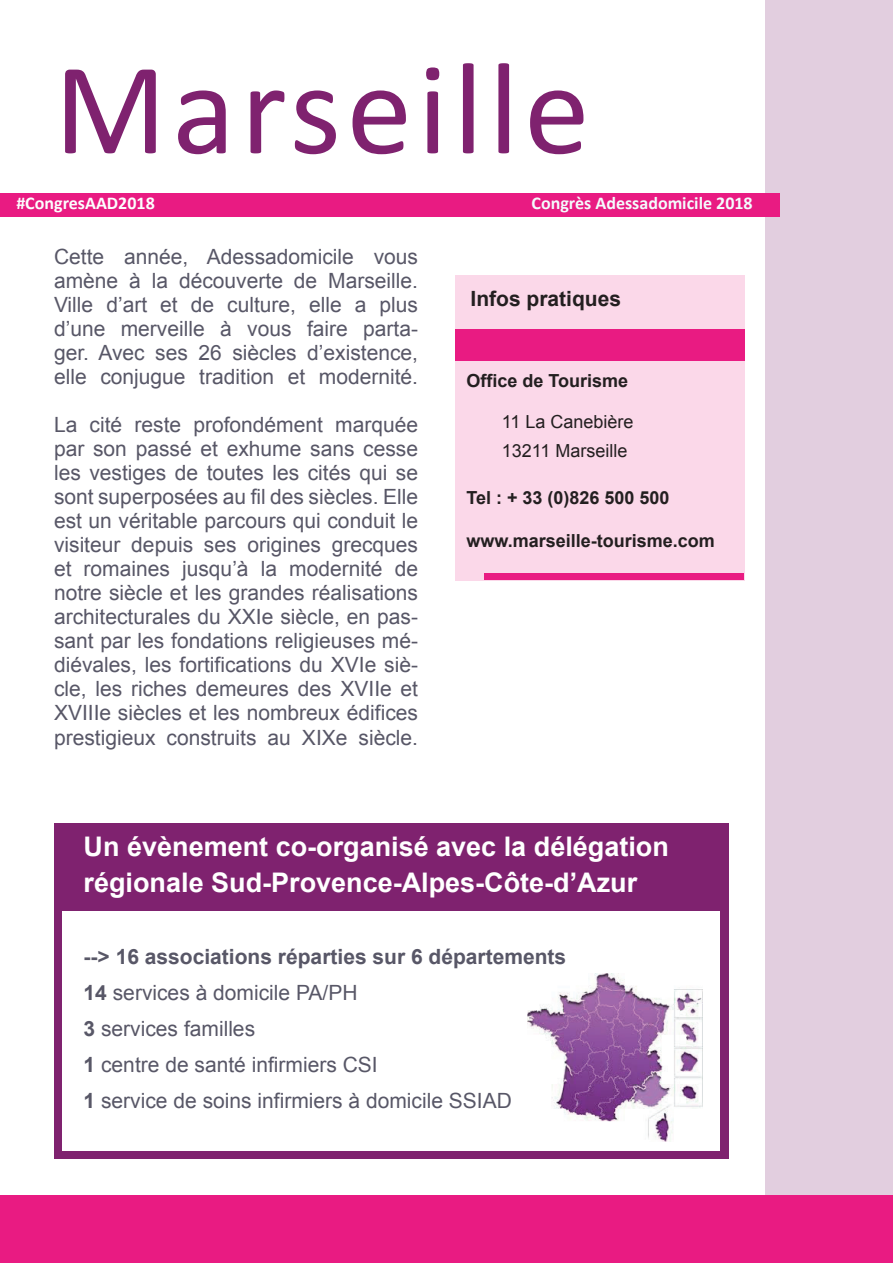
<style>
.page{position:relative;width:893px;height:1263px;background:#fff}
.page>*{position:absolute;margin:0;border:0;box-sizing:border-box;transform-origin:0 0}
.t1{font:132px "Calibri";letter-spacing:.04em;color:#7f226f}
.t2{font:700 27px/36px "Arial";color:#fff}
.t3{font:21px/24.2px "Arial";color:#585767;text-align:justify}
.t4{font:700 21px "Arial";color:#231f20}
.t5{font:700 18px "Arial";color:#231f20}
.t6{font:18px/28.5px "Arial";color:#231f20}
.t7{font:700 18px "Calibri";color:#f4fbfd}
.t8{font:700 18px "Calibri";color:#fcfefe}
.s1{font-weight:700}
</style>
<div class="page">
<div style="left:765px;top:0;width:128px;height:1263px;background:#e2cedf"></div>
<div style="left:54px;top:823px;width:675px;height:336px;background:#7f226f"></div>
<div style="left:62px;top:911px;width:658px;height:240px;background:#fff"></div>
<div style="left:455px;top:275px;width:289px;height:305px;background:#fbd8e9"></div>
<div style="left:0;top:1195px;width:893px;height:68px;background:#e91b82"></div>
<div style="left:0;top:193px;width:780px;height:24px;background:#e91b82"></div>
<div style="left:485px;top:573px;width:259px;height:7px;background:#e91b82"></div>
<div style="left:455px;top:329px;width:289px;height:31px;background:#e91b82"></div>
<img style="left:527px;top:974px;width:176px;height:167px">
<h1 class="t1" style="left:54px;top:26px;width:537px">Marseille</h1>
<p class="t8" style="left:16px;top:192px;width:140px">#CongresAAD2018</p>
<p class="t3" style="left:54px;top:245px;width:366px">Cette année, Adessadomicile vous amène à la découverte de Marseille.<br>Ville d’art et de culture, elle a plus d’une merveille à vous faire parta&shy;ger. Avec ses 26 siècles d’existence, elle conjugue tradition et modernité.</p>
<p class="t3" style="left:54px;top:413px;width:366px">La cité reste profondément marquée par son passé et exhume sans cesse les vestiges de toutes les cités qui se sont superposées au fil des siècles. Elle est un véritable parcours qui conduit le visiteur depuis ses origines grecques et romaines jusqu’à la modernité de notre siècle et les grandes réalisations architecturales du XXIe siècle, en pas&shy;sant par les fondations religieuses mé&shy;diévales, les fortifications du XVIe siè&shy;cle, les riches demeures des XVIIe et XVIIIe siècles et les nombreux édifices prestigieux construits au XIXe siècle.</p>
<p class="t7" style="left:531px;top:192px;width:223px">Congrès Adessadomicile 2018</p>
<p class="t4" style="left:471px;top:284px;width:152px">Infos pratiques</p>
<p class="t5" style="left:466px;top:369px;width:163px">Office de Tourisme</p>
<p class="t6" style="left:502px;top:408px;width:133px">11 La Canebière<br>13211 Marseille</p>
<p class="t5" style="left:466px;top:486px;width:205px">Tel : + 33 (0)826 500 500</p>
<p class="t5" style="left:466px;top:529px;width:250px">www.marseille-tourisme.com</p>
<p class="t2" style="left:84px;top:829px;width:587px">Un évènement co-organisé avec la délégation régionale Sud-Provence-Alpes-Côte-d’Azur</p>
<p class="t3" style="left:84px;top:939px;width:484px;line-height:36px;text-align:left"><span class="s1">--&gt; 16 associations réparties sur 6 départements 14</span> services à domicile PA/PH<br><span class="s1">3</span> services familles<br><span class="s1">1</span> centre de santé infirmiers CSI<br><span class="s1">1</span> service de soins infirmiers à domicile SSIAD</p>
</div>
